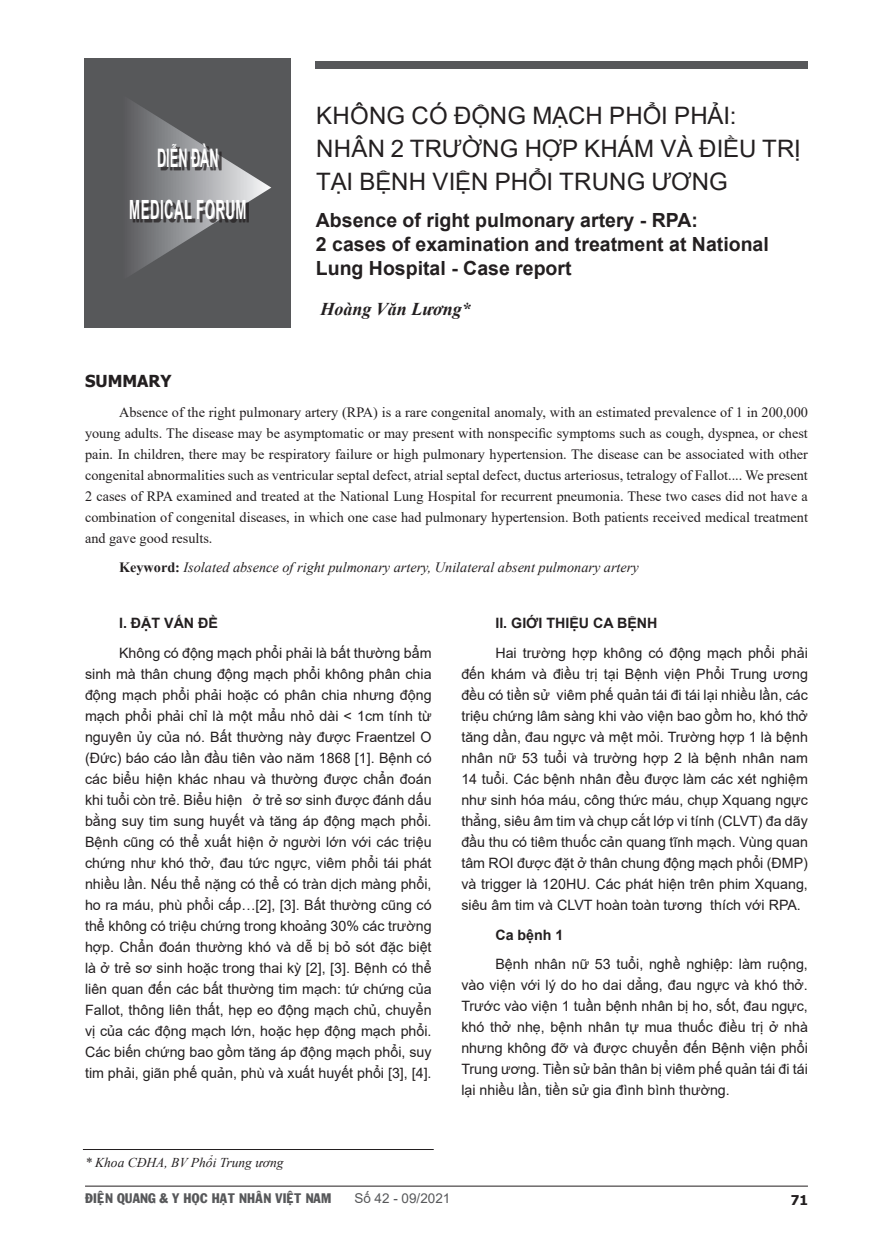
<style>
.page{position:relative;width:893px;height:1255px;background:#fff}
.page>*{position:absolute;margin:0;border:0;box-sizing:border-box;transform-origin:0 0}
.t1{font:700 26.4px "Arial";letter-spacing:.035em;color:#fff;scale:.5 1}
.t2{font:700 25.5px "Arial";color:#fff;scale:.5 1}
.titbai{font:24px/33px "Arial";letter-spacing:.01em;color:#231f20}
.titbai-2{font:700 19.5px/24px "Arial";color:#231f20}
.titbai-3{font:italic 700 18px "Times New Roman";color:#231f20}
.t3{font:700 16.5px "Tahoma";color:#231f20}
.t4{font:14.25px/21px "Arial";color:#231f20;text-align:justify}
.t5{font:14.25px/21px "Times New Roman";color:#231f20;text-align:justify}
.t6{font:italic 14.25px "Times New Roman";color:#231f20}
.t7{font:700 14.25px "Arial";color:#231f20}
.t8{font:13.5px "VNI Franko";color:#57585a}
.t9{font:italic 13.5px "Times New Roman";color:#231f20}
.t10{font:13.5px "Arial";color:#57585a}
.t11{font:700 13.5px "Tahoma";color:#231f20}
.s1{font-weight:700;font-style:normal}
</style>
<div class="page">
<hr style="left:83px;top:1149px;width:351px;height:1px;background:#231f20">
<div style="left:316px;top:61px;width:492px;height:7px;background:#57585a"></div>
<div style="left:85px;top:58px;width:206px;height:269px;background:#57585a"></div>
<svg style="left:131px;top:101px;width:140px;height:173px"></svg>
<div style="left:160px;top:146px;width:62px;height:25px;background:#231f20;opacity:.75"></div>
<div style="left:132px;top:202px;width:117px;height:21px;background:#231f20;opacity:.75"></div>
<hr style="left:85px;top:1185px;width:723px;height:1px;background:#231f20">
<p class="t2" style="left:157px;top:140px;width:125px">DIỄN ĐÀN</p>
<p class="t1" style="left:129px;top:191px;width:236px">MEDICAL FORUM</p>
<p class="titbai" style="left:316px;top:99px;width:486px">KHÔNG CÓ ĐỘNG MẠCH PHỔI PHẢI:<br>NHÂN 2 TRƯỜNG HỢP KHÁM VÀ ĐIỀU TRỊ<br>TẠI BỆNH VIỆN PHỔI TRUNG ƯƠNG</p>
<p class="titbai-2" style="left:316px;top:208px;width:384px">Absence of right pulmonary artery - RPA:</p>
<p class="titbai-2" style="left:316px;top:232px;width:454px">2 cases of examination and treatment at National<br>Lung Hospital - Case report</p>
<p class="titbai-3" style="left:320px;top:296px;width:152px">Hoàng Văn Lương*</p>
<p class="t3" style="left:85px;top:369px;width:88px">SUMMARY</p>
<p class="t5" style="left:85px;top:401px;width:724px;text-indent:34px">Absence of the right pulmonary artery (RPA) is a rare congenital anomaly, with an estimated prevalence of 1 in 200,000 young adults. The disease may be asymptomatic or may present with nonspecific symptoms such as cough, dyspnea, or chest pain. In children, there may be respiratory failure or high pulmonary hypertension. The disease can be associated with other congenital abnormalities such as ventricular septal defect, atrial septal defect, ductus arteriosus, tetralogy of Fallot.... We present 2 cases of RPA examined and treated at the National Lung Hospital for recurrent pneumonia. These two cases did not have a combination of congenital diseases, in which one case had pulmonary hypertension. Both patients received medical treatment and gave good results.</p>
<p class="t6" style="left:119px;top:557px;width:521px"><span class="s1">Keyword:</span> Isolated absence of right pulmonary artery, Unilateral absent pulmonary artery</p>
<p class="t7" style="left:119px;top:613px;width:100px">I. ĐẶT VẤN ĐỀ</p>
<p class="t4" style="left:85px;top:642px;width:348px;text-indent:34px">Không có động mạch phổi phải là bất thường bẩm sinh mà thân chung động mạch phổi không phân chia động mạch phổi phải hoặc có phân chia nhưng động mạch phổi phải chỉ là một mẩu nhỏ dài &lt; 1cm tính từ nguyên ủy của nó. Bất thường này được Fraentzel O (Đức) báo cáo lần đầu tiên vào năm 1868 [1]. Bệnh có các biểu hiện khác nhau và thường được chẩn đoán khi tuổi còn trẻ. Biểu hiện ở trẻ sơ sinh được đánh dấu bằng suy tim sung huyết và tăng áp động mạch phổi.<br>Bệnh cũng có thể xuất hiện ở người lớn với các triệu chứng như khó thở, đau tức ngực, viêm phổi tái phát nhiều lần. Nếu thể nặng có thể có tràn dịch màng phổi, ho ra máu, phù phổi cấp…[2], [3]. Bất thường cũng có thể không có triệu chứng trong khoảng 30% các trường hợp. Chẩn đoán thường khó và dễ bị bỏ sót đặc biệt là ở trẻ sơ sinh hoặc trong thai kỳ [2], [3]. Bệnh có thể liên quan đến các bất thường tim mạch: tứ chứng của Fallot, thông liên thất, hẹp eo động mạch chủ, chuyển vị của các động mạch lớn, hoặc hẹp động mạch phổi.<br>Các biến chứng bao gồm tăng áp động mạch phổi, suy tim phải, giãn phế quản, phù và xuất huyết phổi [3], [4].</p>
<p class="t9" style="left:85px;top:1152px;width:200px">* Khoa CĐHA, BV Phổi Trung ương</p>
<p class="t7" style="left:495px;top:613px;width:164px">II. GIỚI THIỆU CA BỆNH</p>
<p class="t4" style="left:461px;top:642px;width:348px;text-indent:34px">Hai trường hợp không có động mạch phổi phải đến khám và điều trị tại Bệnh viện Phổi Trung ương đều có tiền sử viêm phế quản tái đi tái lại nhiều lần, các triệu chứng lâm sàng khi vào viện bao gồm ho, khó thở tăng dần, đau ngực và mệt mỏi. Trường hợp 1 là bệnh nhân nữ 53 tuổi và trường hợp 2 là bệnh nhân nam 14 tuổi. Các bệnh nhân đều được làm các xét nghiệm như sinh hóa máu, công thức máu, chụp Xquang ngực thẳng, siêu âm tim và chụp cắt lớp vi tính (CLVT) đa dãy đầu thu có tiêm thuốc cản quang tĩnh mạch. Vùng quan tâm ROI được đặt ở thân chung động mạch phổi (ĐMP) và trigger là 120HU. Các phát hiện trên phim Xquang, siêu âm tim và CLVT hoàn toàn tương thích với RPA.</p>
<p class="t7" style="left:495px;top:924px;width:70px">Ca bệnh 1</p>
<p class="t4" style="left:461px;top:953px;width:348px;text-indent:34px">Bệnh nhân nữ 53 tuổi, nghề nghiệp: làm ruộng, vào viện với lý do ho dai dẳng, đau ngực và khó thở.<br>Trước vào viện 1 tuần bệnh nhân bị ho, sốt, đau ngực, khó thở nhẹ, bệnh nhân tự mua thuốc điều trị ở nhà nhưng không đỡ và được chuyển đến Bệnh viện phổi Trung ương. Tiền sử bản thân bị viêm phế quản tái đi tái lại nhiều lần, tiền sử gia đình bình thường.</p>
<p class="t8" style="left:85px;top:1187px;width:248px">ÑIEÄN QUANG &amp; Y HOÏC HAÏT NHAÂN VIEÄT NAM</p>
<p class="t10" style="left:354px;top:1188px;width:98px">Số 42 - 09/2021</p>
<p class="t11" style="left:791px;top:1190px;width:19px">71</p>
</div>
